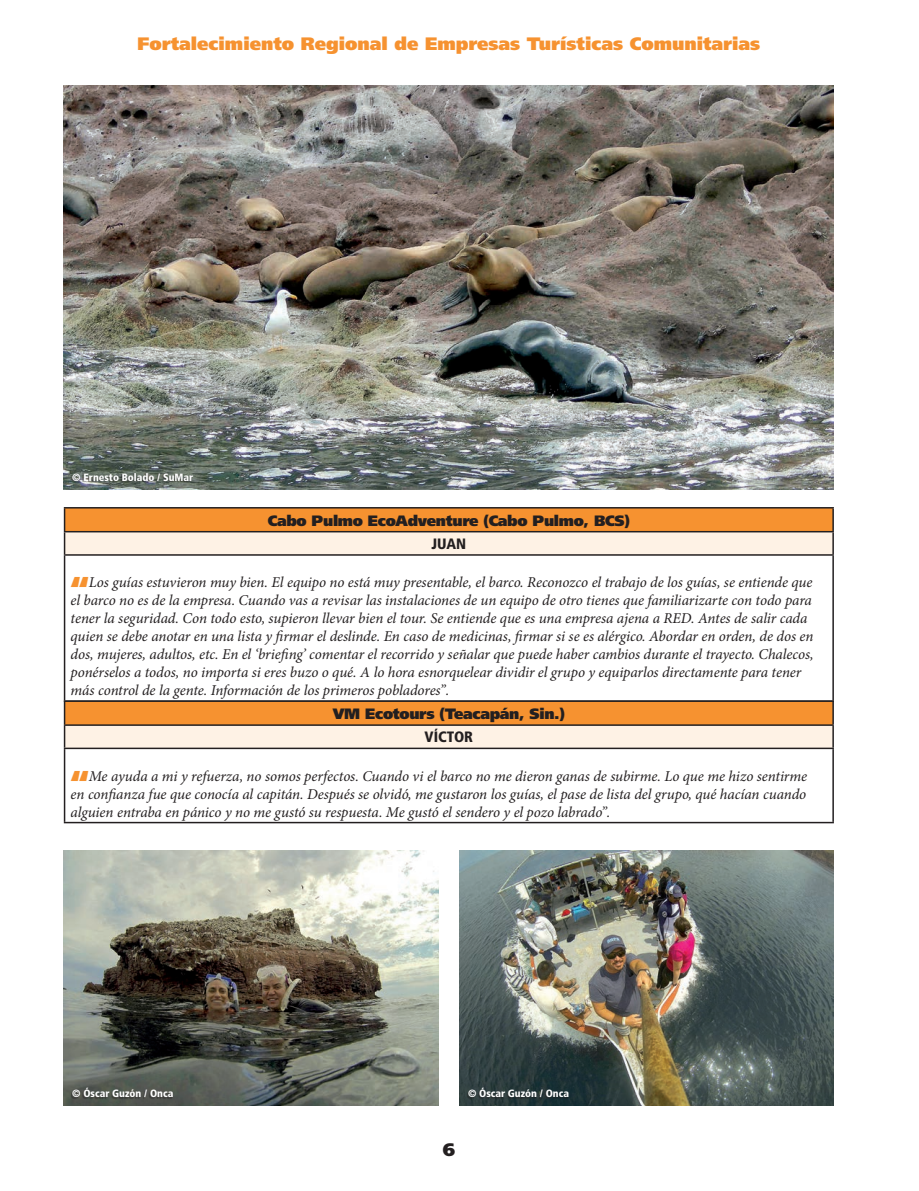
<style>
.page{position:relative;width:919px;height:1191px;background:#fff}
.page>*{position:absolute;margin:0;border:0;box-sizing:border-box;transform-origin:0 0}
.t1{font:900 18px "Frutiger";color:#f69230}
.t2{font:900 18px "Frutiger";color:#231f20}
.t3{font:italic 15px/18px "Minion Pro";letter-spacing:-.005em;color:#231f20}
.t4{font:900 15px "Frutiger";letter-spacing:-.02em;color:#231f20}
.t5{font:900 condensed 15px "Frutiger LT Std";color:#231f20}
.t6{font:900 condensed 10.5px "Frutiger LT Std";color:#fff}
.s1{font-family:"Frutiger";font-weight:900;font-style:normal;font-size:33px;color:#f69230}
</style>
<div class="page">
<img style="left:64px;top:850px;width:374px;height:256px">
<img style="left:459px;top:850px;width:374px;height:256px">
<img style="left:64px;top:85px;width:769px;height:404px">
<div style="left:65px;top:508px;width:768px;height:24px;background:#f69230"></div>
<div style="left:65px;top:532px;width:768px;height:23px;background:#fef2e5"></div>
<hr style="left:64px;top:507px;width:769px;height:1px;background:#231f20">
<hr style="left:64px;top:531px;width:769px;height:1px;background:#231f20">
<svg style="left:64px;top:508px;width:1px;height:46px"></svg>
<hr style="left:64px;top:554px;width:769px;height:2px;background:#231f20">
<hr style="left:64px;top:556px;width:1px;height:144px;background:#231f20">
<svg style="left:832px;top:508px;width:1px;height:46px"></svg>
<hr style="left:832px;top:556px;width:1px;height:144px;background:#231f20">
<div style="left:65px;top:701px;width:768px;height:24px;background:#f69230"></div>
<div style="left:65px;top:725px;width:768px;height:23px;background:#fef2e5"></div>
<hr style="left:64px;top:700px;width:769px;height:2px;background:#231f20">
<hr style="left:64px;top:724px;width:769px;height:2px;background:#231f20">
<svg style="left:64px;top:702px;width:1px;height:45px"></svg>
<hr style="left:64px;top:747px;width:769px;height:2px;background:#231f20">
<hr style="left:64px;top:749px;width:1px;height:73px;background:#231f20">
<hr style="left:64px;top:822px;width:769px;height:1px;background:#231f20">
<svg style="left:832px;top:702px;width:1px;height:45px"></svg>
<hr style="left:832px;top:749px;width:1px;height:73px;background:#231f20">
<div style="left:71px;top:473px;width:122px;height:9px;background:#231f20;opacity:.5"></div>
<div style="left:466px;top:1089px;width:102px;height:10px;background:#231f20;opacity:.5"></div>
<div style="left:71px;top:1089px;width:101px;height:10px;background:#231f20;opacity:.5"></div>
<p class="t1" style="left:138px;top:32px;width:624px">Fortalecimiento Regional de Empresas Turísticas Comunitarias</p>
<p class="t6" style="left:72px;top:471px;width:122px">© Ernesto Bolado / SuMar</p>
<p class="t4" style="left:268px;top:511px;width:364px">Cabo Pulmo EcoAdventure (Cabo Pulmo, BCS)</p>
<p class="t5" style="left:431px;top:535px;width:36px">Juan</p>
<p class="t3" style="left:71px;top:573px;width:744px"><span class="s1">“</span>Los guías estuvieron muy bien. El equipo no está muy presentable, el barco. Reconozco el trabajo de los guías, se entiende que el barco no es de la empresa. Cuando vas a revisar las instalaciones de un equipo de otro tienes que familiarizarte con todo para tener la seguridad. Con todo esto, supieron llevar bien el tour. Se entiende que es una empresa ajena a RED. Antes de salir cada quien se debe anotar en una lista y firmar el deslinde. En caso de medicinas, firmar si se es alérgico. Abordar en orden, de dos en dos, mujeres, adultos, etc. En el ‘briefing’ comentar el recorrido y señalar que puede haber cambios durante el trayecto. Chalecos, ponérselos a todos, no importa si eres buzo o qué. A lo hora esnorquelear dividir el grupo y equiparlos directamente para tener más control de la gente. Información de los primeros pobladores”.</p>
<p class="t4" style="left:333px;top:704px;width:234px">VM Ecotours (Teacapán, Sin.)</p>
<p class="t5" style="left:424px;top:728px;width:40px">Víctor</p>
<p class="t3" style="left:71px;top:766px;width:738px;text-align:justify"><span class="s1">“</span>Me ayuda a mi y refuerza, no somos perfectos. Cuando vi el barco no me dieron ganas de subirme. Lo que me hizo sentirme en confianza fue que conocía al capitán. Después se olvidó, me gustaron los guías, el pase de lista del grupo, qué hacían cuando alguien entraba en pánico y no me gustó su respuesta. Me gustó el sendero y el pozo labrado”.</p>
<p class="t6" style="left:72px;top:1087px;width:102px">© Óscar Guzón / Onca</p>
<p class="t6" style="left:468px;top:1087px;width:102px">© Óscar Guzón / Onca</p>
<p class="t2" style="left:442px;top:1138px;width:14px">6</p>
</div>
